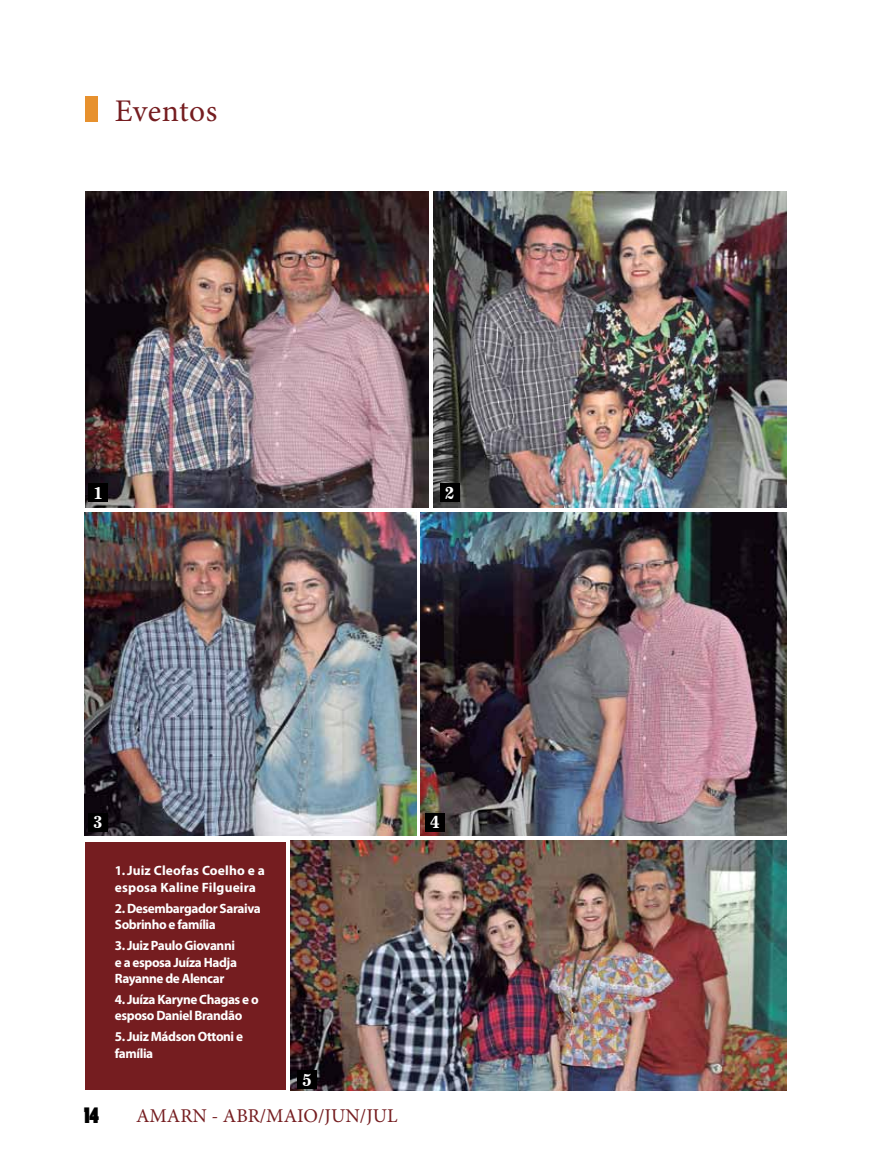
<style>
.page{position:relative;width:872px;height:1170px;background:#fff}
.page>*{position:absolute;margin:0;border:0;box-sizing:border-box;transform-origin:0 0}
.t1{font:31.5px "Minion Pro";letter-spacing:.015em;color:#751d20}
.t2{font:21px "Poplar Std";color:#000}
.t3{font:19.5px "Minion Pro";color:#751d20}
.t4{font:16.65px "News 701 BT Bold A";color:#fff}
.t5{font:700 13.5px/16.5px "Myriad Pro";letter-spacing:-.03em;color:#fff}
.t6{font:700 13.5px/16.5px "Myriad Pro";letter-spacing:.01em;color:#fff}
</style>
<div class="page">
<div style="left:85px;top:96px;width:12px;height:26px;background:#e7912e"></div>
<img style="left:85px;top:512px;width:331px;height:323px">
<img style="left:420px;top:512px;width:367px;height:323px">
<img style="left:434px;top:191px;width:353px;height:316px">
<img style="left:85px;top:191px;width:343px;height:316px">
<img style="left:290px;top:840px;width:497px;height:250px">
<div style="left:86px;top:841px;width:200px;height:248px;background:#751d20"></div>
<div style="left:88px;top:483px;width:20px;height:19px;background:#000"></div>
<div style="left:88px;top:812px;width:20px;height:19px;background:#000"></div>
<div style="left:297px;top:1070px;width:19px;height:18px;background:#000"></div>
<div style="left:440px;top:483px;width:19px;height:19px;background:#000"></div>
<div style="left:425px;top:812px;width:19px;height:19px;background:#000"></div>
<h1 class="t1" style="left:115px;top:90px;width:104px">Eventos</h1>
<p class="t4" style="left:93px;top:482px;width:11px">1</p>
<p class="t4" style="left:445px;top:482px;width:11px">2</p>
<p class="t4" style="left:93px;top:812px;width:11px">3</p>
<p class="t6" style="left:115px;top:862px;width:152px">1. Juiz Cleofas Coelho e a esposa Kaline Filgueira</p>
<p class="t5" style="left:115px;top:899px;width:148px">2. Desembargador Saraiva<br>Sobrinho e família</p>
<p class="t5" style="left:115px;top:936px;width:124px">3. Juiz Paulo Giovanni e a esposa Juíza Hadja<br>Rayanne de Alencar</p>
<p class="t5" style="left:115px;top:990px;width:145px">4. Juíza Karyne Chagas e o esposo Daniel Brandão</p>
<p class="t5" style="left:115px;top:1027px;width:130px">5. Juiz Mádson Ottoni e família</p>
<p class="t4" style="left:302px;top:1069px;width:11px">5</p>
<h2 class="t2" style="left:84px;top:1103px;width:17px">14</h2>
<h3 class="t3" style="left:136px;top:1103px;width:263px">AMARN - ABR/MAIO/JUN/JUL</h3>
<p class="t4" style="left:430px;top:812px;width:11px">4</p>
</div>
